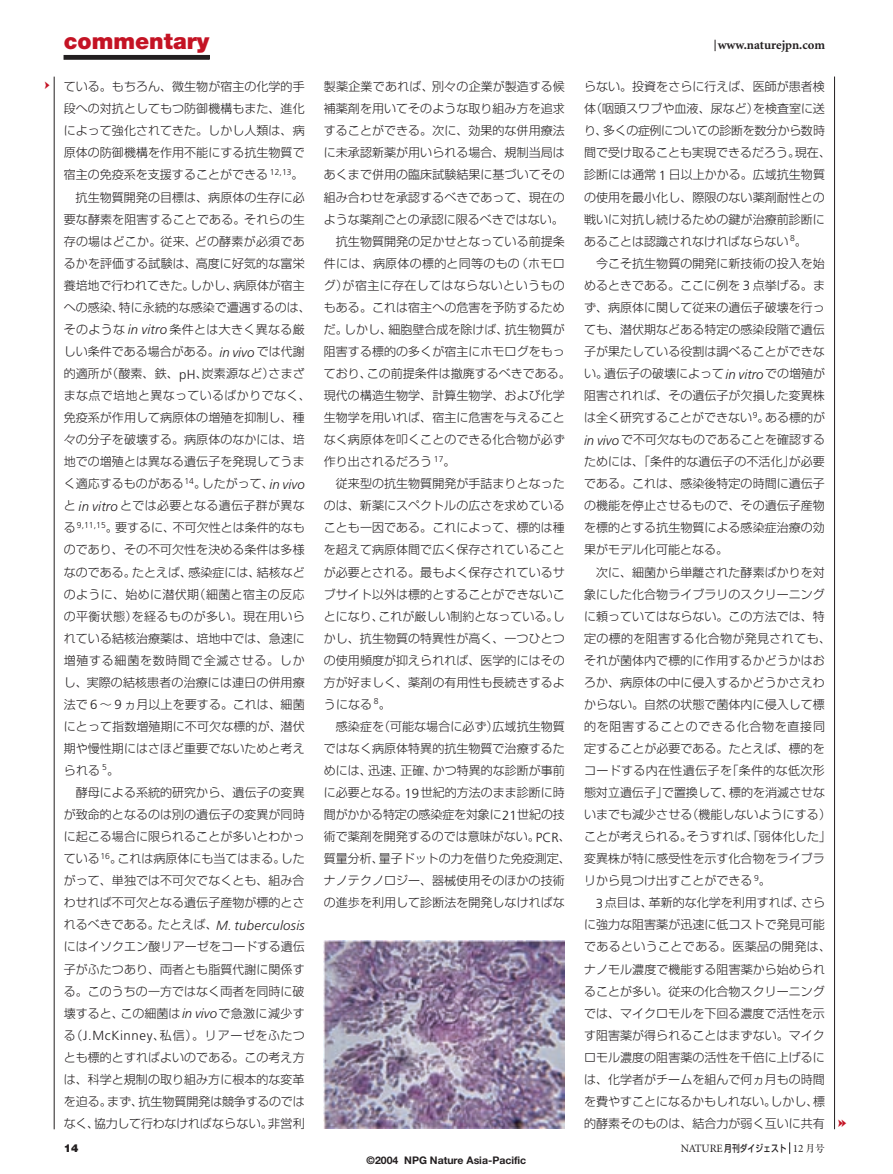
<style>
.page{position:relative;width:893px;height:1174px;background:#fff}
.page>*{position:absolute;margin:0;border:0;box-sizing:border-box;transform-origin:0 0}
.t1{font:900 22.5px "Helvetica Neue";color:#c41324}
.t2{font:italic 300 13.2px "Frutiger";letter-spacing:.025em;color:#231f20}
.t3{font:700 12.75px "Minion";color:#231f20}
.t4{font:300 12px/22px "Shin Go";letter-spacing:.005em;color:#231f20}
.t5{font:11.25px "Minion";letter-spacing:-.01em;color:#231f20}
.t6{font:900 10.95px "Helvetica Neue";color:#231f20}
.t7{font:700 10.5px "Helvetica Neue";color:#231f20}
.s1{color:#c41324}
.s2{font-family:"Frutiger";font-style:italic;font-size:13.2px}
.s3{font-family:"Frutiger";font-size:13.2px}
.s4{font-family:"Shin Go";font-style:normal;font-size:12px}
.s5{font-family:"Shin Go";font-weight:500;font-size:9.75px}
.s6{font-family:"Ryumin";font-size:9.75px}
</style>
<div class="page">
<hr style="left:54px;top:77px;width:1px;height:1052px;background:#231f20">
<hr style="left:834px;top:77px;width:1px;height:1052px;background:#231f20">
<div style="left:64px;top:55px;width:145px;height:4px;border:1px solid #231f20"></div>
<img style="left:324px;top:940px;width:241px;height:188px">
<h1 class="t1" style="left:64px;top:27px;width:147px">commentary</h1>
<p class="t3" style="left:718px;top:38px;width:109px">www.naturejpn.com</p>
<p class="t4" style="left:64px;top:75px;width:249px;text-indent:-19px"><span class="s1">➤</span> ている。もちろん、微生物が宿主の化学的手段への対抗としてもつ防御機構もまた、進化によって強化されてきた。しかし人類は、病原体の防御機構を作用不能にする抗生物質で宿主の免疫系を支援することができる <sup>12,13</sup>。　抗生物質開発の目標は、病原体の生存に必要な酵素を阻害することである。それらの生存の場はどこか。従来、どの酵素が必須であるかを評価する試験は、高度に好気的な富栄養培地で行われてきた。しかし、病原体が宿主への感染、特に永続的な感染で遭遇するのは、そのような <span class="s2">in vitro</span> 条件とは大きく異なる厳しい条件である場合がある。<span class="s2">in vivo</span> では代謝的適所が（酸素、鉄、<span class="s3">pH</span>、炭素源など）さまざまな点で培地と異なっているばかりでなく、免疫系が作用して病原体の増殖を抑制し、種々の分子を破壊する。病原体のなかには、培地での増殖とは異なる遺伝子を発現してうまく適応するものがある<sup>14</sup>。したがって、<span class="s2">in vivo</span>と <span class="s2">in vitro</span> とでは必要となる遺伝子群が異なる<sup>9,11,15</sup>。要するに、不可欠性とは条件的なものであり、その不可欠性を決める条件は多様なのである。たとえば、感染症には、結核などのように、始めに潜伏期（細菌と宿主の反応の平衡状態）を経るものが多い。現在用いられている結核治療薬は、培地中では、急速に増殖する細菌を数時間で全滅させる。しかし、実際の結核患者の治療には連日の併用療法で <span class="s3">6</span> ～ <span class="s3">9</span> ヵ月以上を要する。これは、細菌にとって指数増殖期に不可欠な標的が、潜伏期や慢性期にはさほど重要でないためと考えられる <sup>5</sup>。<br>　酵母による系統的研究から、遺伝子の変異が致命的となるのは別の遺伝子の変異が同時に起こる場合に限られることが多いとわかっている<sup>16</sup>。これは病原体にも当てはまる。したがって、単独では不可欠でなくとも、組み合わせれば不可欠となる遺伝子産物が標的とさ</p>
<p class="t2" style="left:64px;top:918px;width:242px"><span class="s4">れるべきである。たとえば、</span>M. tuberculosis</p>
<p class="t4" style="left:64px;top:935px;width:243px;text-align:justify">にはイソクエン酸リアーゼをコードする遺伝子がふたつあり、両者とも脂質代謝に関係する。このうちの一方ではなく両者を同時に破壊すると、この細菌は<span class="s2">in vivo</span>で急激に減少する（<span class="s3">J.McKinney</span>、私信）。リアーゼをふたつとも標的とすればよいのである。この考え方は、科学と規制の取り組み方に根本的な変革を迫る。まず、抗生物質開発は競争するのではなく、協力して行わなければならない。非営利</p>
<p class="t4" style="left:324px;top:75px;width:248px">製薬企業であれば、別々の企業が製造する候補薬剤を用いてそのような取り組み方を追求することができる。次に、効果的な併用療法に未承認新薬が用いられる場合、規制当局はあくまで併用の臨床試験結果に基づいてその組み合わせを承認するべきであって、現在のような薬剤ごとの承認に限るべきではない。　抗生物質開発の足かせとなっている前提条件には、病原体の標的と同等のもの（ホモログ）が宿主に存在してはならないというものもある。これは宿主への危害を予防するためだ。しかし、細胞壁合成を除けば、抗生物質が阻害する標的の多くが宿主にホモログをもっており、この前提条件は撤廃するべきである。現代の構造生物学、計算生物学、および化学生物学を用いれば、宿主に危害を与えることなく病原体を叩くことのできる化合物が必ず作り出されるだろう <sup>17</sup>。<br>　従来型の抗生物質開発が手詰まりとなったのは、新薬にスペクトルの広さを求めていることも一因である。これによって、標的は種を超えて病原体間で広く保存されていることが必要とされる。最もよく保存されているサブサイト以外は標的とすることができないことになり、これが厳しい制約となっている。しかし、抗生物質の特異性が高く、一つひとつの使用頻度が抑えられれば、医学的にはその方が好ましく、薬剤の有用性も長続きするようになる <sup>8</sup>。<br>　感染症を（可能な場合に必ず）広域抗生物質ではなく病原体特異的抗生物質で治療するためには、迅速、正確、かつ特異的な診断が事前に必要となる。<span class="s3">19</span>世紀的方法のまま診断に時間がかかる特定の感染症を対象に<span class="s3">21</span>世紀の技術で薬剤を開発するのでは意味がない。<span class="s3">PCR</span>、質量分析、量子ドットの力を借りた免疫測定、ナノテクノロジー、器械使用そのほかの技術の進歩を利用して診断法を開発しなければな</p>
<p class="t4" style="left:584px;top:75px;width:249px">らない。投資をさらに行えば、医師が患者検体（咽頭スワブや血液、尿など）を検査室に送り、多くの症例についての診断を数分から数時間で受け取ることも実現できるだろう。現在、診断には通常 <span class="s3">1</span> 日以上かかる。広域抗生物質の使用を最小化し、際限のない薬剤耐性との戦いに対抗し続けるための鍵が治療前診断にあることは認識されなければならない <sup>8</sup>。<br>　今こそ抗生物質の開発に新技術の投入を始めるときである。ここに例を <span class="s3">3</span> 点挙げる。まず、病原体に関して従来の遺伝子破壊を行っても、潜伏期などある特定の感染段階で遺伝子が果たしている役割は調べることができない。遺伝子の破壊によって<span class="s2">in vitro</span>での増殖が阻害されれば、その遺伝子が欠損した変異株は全く研究することができない<sup>9</sup>。ある標的が<span class="s2">in vivo</span> で不可欠なものであることを確認するためには、「条件的な遺伝子の不活化」が必要である。これは、感染後特定の時間に遺伝子の機能を停止させるもので、その遺伝子産物を標的とする抗生物質による感染症治療の効果がモデル化可能となる。<br>　次に、細菌から単離された酵素ばかりを対象にした化合物ライブラリのスクリーニングに頼っていてはならない。この方法では、特定の標的を阻害する化合物が発見されても、それが菌体内で標的に作用するかどうかはおろか、病原体の中に侵入するかどうかさえわからない。自然の状態で菌体内に侵入して標的を阻害することのできる化合物を直接同定することが必要である。たとえば、標的をコードする内在性遺伝子を「条件的な低次形態対立遺伝子」で置換して、標的を消滅させないまでも減少させる（機能しないようにする）ことが考えられる。そうすれば、「弱体化した」変異株が特に感受性を示す化合物をライブラリから見つけ出すことができる <sup>9</sup>。</p>
<p class="t4" style="left:584px;top:891px;width:264px;text-indent:12px"><span class="s3">3</span>点目は、革新的な化学を利用すれば、さら<br>に強力な阻害薬が迅速に低コストで発見可能<br>であるということである。医薬品の開発は、<br>ナノモル濃度で機能する阻害薬から始められ<br>ることが多い。従来の化合物スクリーニング<br>では、マイクロモルを下回る濃度で活性を示<br>す阻害薬が得られることはまずない。マイク<br>ロモル濃度の阻害薬の活性を千倍に上げるに<br>は、化学者がチームを組んで何ヵ月もの時間<br>を費やすことになるかもしれない。しかし、標<br>的酵素そのものは、結合力が弱く互いに共有 <span class="s1">➤➤</span></p>
<p class="t6" style="left:64px;top:1141px;width:16px">14</p>
<p class="t5" style="left:681px;top:1142px;width:146px">NATURE <span class="s5">月刊ダイジェスト</span> 12 <span class="s6">月号</span></p>
<p class="t7" style="left:367px;top:1154px;width:161px">©2004 NPG Nature Asia-Pacific</p>
</div>
